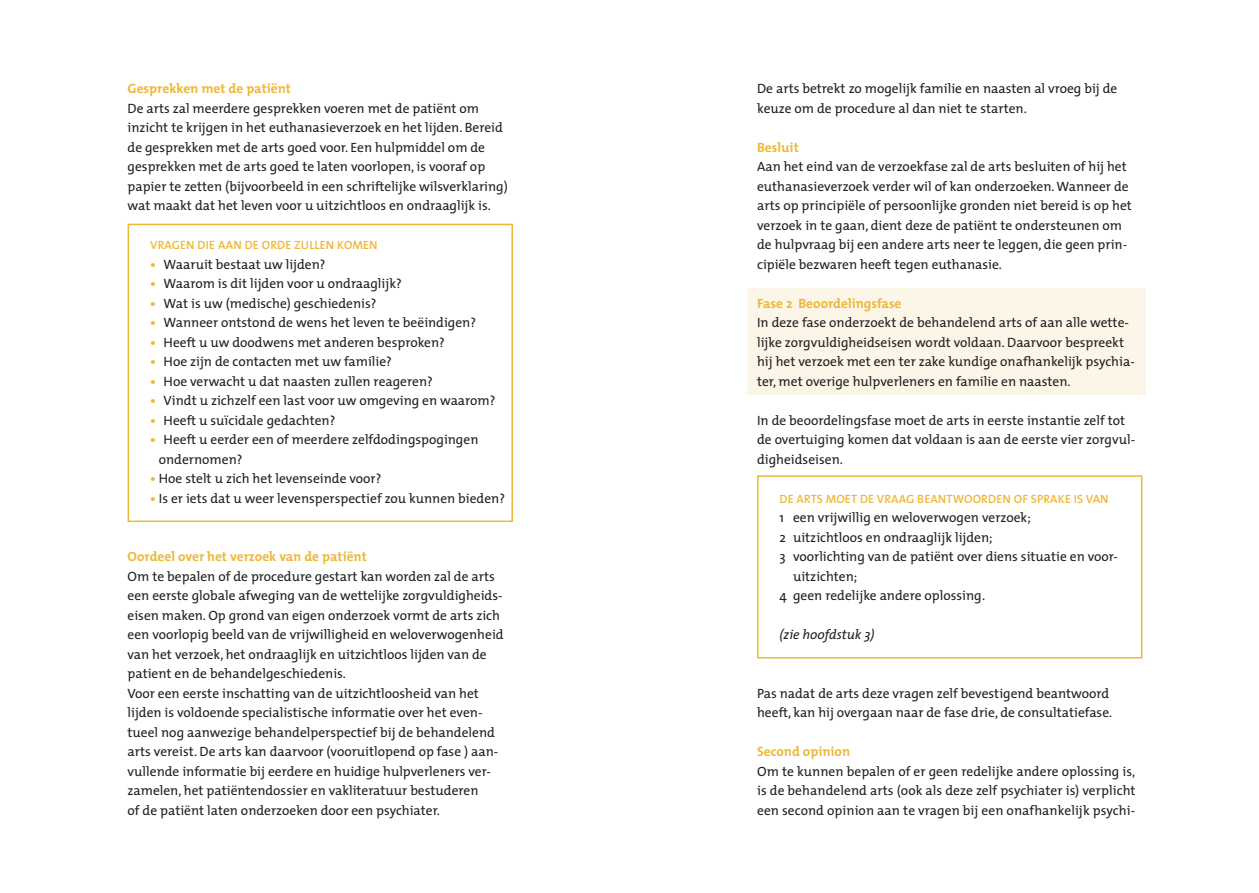
<style>
.page{position:relative;width:1259px;height:893px;background:#fff}
.page>*{position:absolute;margin:0;border:0;box-sizing:border-box;transform-origin:0 0}
.t1{font:13.5px/19.5px "The Mix";color:#231f20}
.t2{font:700 13.5px "The Mix";color:#eeb837}
.t3{font:italic 13.5px "The Mix";color:#231f20}
.t4{font:600 12px "The Mix";letter-spacing:.01em;color:#eeb837}
.s1{font-weight:700;color:#eeb837}
</style>
<div class="page">
<div style="left:747px;top:288px;width:398px;height:106px;background:#fcf6e8"></div>
<div style="left:128px;top:224px;width:385px;height:298px;background:#fff;border:2px solid #eeb837"></div>
<div style="left:757px;top:475px;width:385px;height:183px;background:#fff;border:2px solid #eeb837"></div>
<p class="t1" style="left:128px;top:78px;width:382px"><span class="s1">Gesprekken met de patiënt<br></span>De arts zal meerdere gesprekken voeren met de patiënt om inzicht te krijgen in het euthanasieverzoek en het lijden. Bereid de gesprekken met de arts goed voor. Een hulpmiddel om de gesprekken met de arts goed te laten voorlopen, is vooraf op papier te zetten (bijvoorbeeld in een schriftelijke wilsverklaring) wat maakt dat het leven voor u uitzichtloos en ondraaglijk is.</p>
<p class="t4" style="left:150px;top:235px;width:229px">VRAGEN DIE AAN DE ORDE ZULLEN KOMEN</p>
<p class="t1" style="left:150px;top:254px;width:177px"><span class="s1">•</span> Waaruit bestaat uw lijden?</p>
<p class="t1" style="left:150px;top:273px;width:253px"><span class="s1">•</span> Waarom is dit lijden voor u ondraaglijk?</p>
<p class="t1" style="left:150px;top:293px;width:228px"><span class="s1">•</span> Wat is uw (medische) geschiedenis?</p>
<p class="t1" style="left:150px;top:312px;width:327px"><span class="s1">•</span> Wanneer ontstond de wens het leven te beëindigen?</p>
<p class="t1" style="left:150px;top:332px;width:296px"><span class="s1">•</span> Heeft u uw doodwens met anderen besproken?</p>
<p class="t1" style="left:150px;top:351px;width:243px"><span class="s1">•</span> Hoe zijn de contacten met uw familie?</p>
<p class="t1" style="left:150px;top:371px;width:284px"><span class="s1">•</span> Hoe verwacht u dat naasten zullen reageren?</p>
<p class="t1" style="left:150px;top:390px;width:347px"><span class="s1">•</span> Vindt u zichzelf een last voor uw omgeving en waarom?</p>
<p class="t1" style="left:150px;top:410px;width:187px"><span class="s1">•</span> Heeft u suïcidale gedachten?</p>
<p class="t1" style="left:159px;top:429px;width:321px;text-indent:-9px"><span class="s1">•</span> Heeft u eerder een of meerdere zelfdodingspogingen ondernomen?</p>
<p class="t1" style="left:150px;top:468px;width:233px"><span class="s1">•</span> Hoe stelt u zich het levenseinde voor?</p>
<p class="t1" style="left:150px;top:488px;width:356px"><span class="s1">•</span> Is er iets dat u weer levensperspectief zou kunnen bieden?</p>
<p class="t1" style="left:128px;top:546px;width:377px"><span class="s1">Oordeel over het verzoek van de patiënt<br></span>Om te bepalen of de procedure gestart kan worden zal de arts een eerste globale afweging van de wettelijke zorgvuldigheids&shy;eisen maken. Op grond van eigen onderzoek vormt de arts zich een voorlopig beeld van de vrijwilligheid en weloverwogenheid van het verzoek, het ondraaglijk en uitzichtloos lijden van de patient en de behandelgeschiedenis.<br>Voor een eerste inschatting van de uitzichtloosheid van het lijden is voldoende specialistische informatie over het even&shy;tueel nog aanwezige behandelperspectief bij de behandelend arts vereist. De arts kan daarvoor (vooruitlopend op fase ) aan&shy;vullende informatie bij eerdere en huidige hulpverleners ver&shy;zamelen, het patiëntendossier en vakliteratuur bestuderen</p>
<p class="t1" style="left:128px;top:800px;width:314px">of de patiënt laten onderzoeken door een psychiater.</p>
<p class="t1" style="left:757px;top:78px;width:362px">De arts betrekt zo mogelijk familie en naasten al vroeg bij de keuze om de procedure al dan niet te starten.</p>
<p class="t1" style="left:757px;top:137px;width:376px"><span class="s1">Besluit<br></span>Aan het eind van de verzoekfase zal de arts besluiten of hij het euthanasieverzoek verder wil of kan onderzoeken. Wanneer de arts op principiële of persoonlijke gronden niet bereid is op het verzoek in te gaan, dient deze de patiënt te ondersteunen om de hulpvraag bij een andere arts neer te leggen, die geen prin&shy;cipiële bezwaren heeft tegen euthanasie.</p>
<p class="t2" style="left:757px;top:292px;width:146px">Fase 2 Beoordelingsfase</p>
<p class="t1" style="left:757px;top:312px;width:379px">In deze fase onderzoekt de behandelend arts of aan alle wette&shy;lijke zorgvuldigheidseisen wordt voldaan. Daarvoor bespreekt hij het verzoek met een ter zake kundige onafhankelijk psychia&shy;ter, met overige hulpverleners en familie en naasten.</p>
<p class="t1" style="left:757px;top:410px;width:379px">In de beoordelingsfase moet de arts in eerste instantie zelf tot de overtuiging komen dat voldaan is aan de eerste vier zorgvul&shy;digheidseisen.</p>
<p class="t4" style="left:779px;top:488px;width:331px">DE ARTS MOET DE VRAAG BEANTWOORDEN OF SPRAKE IS VAN</p>
<p class="t1" style="left:779px;top:507px;width:253px">1 een vrijwillig en weloverwogen verzoek;</p>
<p class="t1" style="left:779px;top:527px;width:214px">2 uitzichtloos en ondraaglijk lijden;</p>
<p class="t1" style="left:779px;top:546px;width:340px">3 voorlichting van de patiënt over diens situatie en voor-</p>
<p class="t1" style="left:793px;top:566px;width:66px">uitzichten;</p>
<p class="t1" style="left:779px;top:585px;width:207px">4 geen redelijke andere oplossing.</p>
<p class="t3" style="left:779px;top:623px;width:96px">(zie hoofdstuk 3)</p>
<p class="t1" style="left:757px;top:683px;width:357px">Pas nadat de arts deze vragen zelf bevestigend beantwoord heeft, kan hij overgaan naar de fase drie, de consultatiefase.</p>
<p class="t1" style="left:757px;top:741px;width:380px"><span class="s1">Second opinion<br></span>Om te kunnen bepalen of er geen redelijke andere oplossing is, is de behandelend arts (ook als deze zelf psychiater is) verplicht een second opinion aan te vragen bij een onafhankelijk psychi-</p>
</div>
